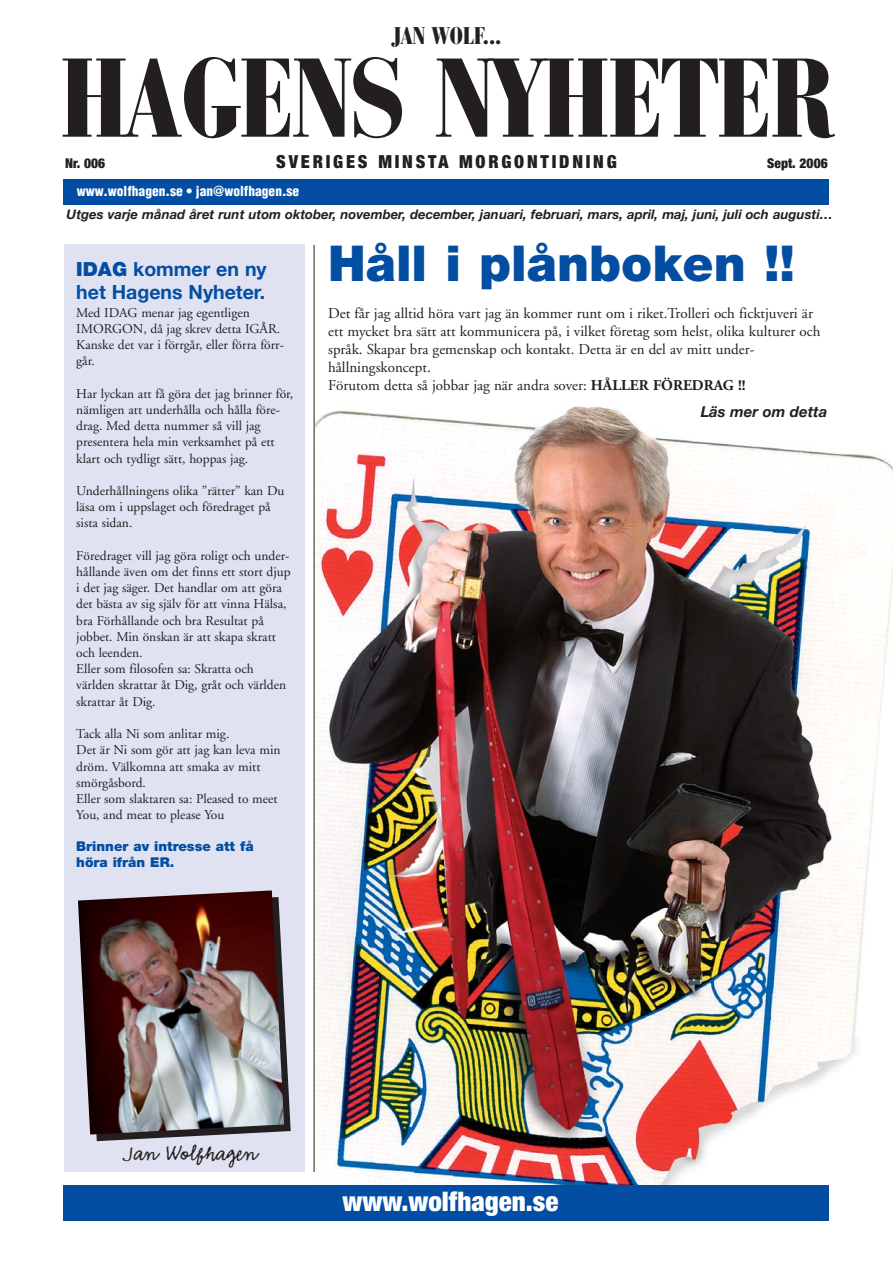
<style>
.page{position:relative;width:893px;height:1263px;background:#fff}
.page>*{position:absolute;margin:0;border:0;box-sizing:border-box;transform-origin:0 0}
.t1{font:900 condensed 111px "Bauer Bodoni";color:#231f20}
.t2{font:900 49.5px "Helvetica Neue";color:#034ea2}
.t3{font:900 condensed 27px "Helvetica Neue";color:#fff}
.t4{font:24px "Emmascript MVB";color:#231f20}
.t5{font:900 condensed 24px "Bauer Bodoni";color:#231f20}
.t6{font:700 19.5px/23.4px "Helvetica Neue";color:#034ea2}
.t7{font:900 condensed 18px "Helvetica Neue";letter-spacing:.155em;color:#231f20}
.t8{font:15px/18px "Adobe Garamond";color:#231f20}
.t9{font:italic 700 15px "Helvetica Neue";color:#231f20}
.t10{font:13.5px/16.2px "Adobe Garamond";color:#231f20}
.t11{font:900 13.5px/16.2px "Helvetica Neue";color:#034ea2}
.t12{font:900 condensed 13.5px "Helvetica";color:#fff}
.t13{font:900 condensed 13.5px "Helvetica Neue";color:#231f20}
.t14{font:italic 700 13.2px "Helvetica Neue";color:#231f20}
.s1{font-weight:700}
.s2{font-weight:900}
</style>
<div class="page">
<img style="left:315px;top:406px;width:578px;height:779px">
<div style="left:64px;top:244px;width:241px;height:928px;background:#e0e2f2"></div>
<div style="left:64px;top:179px;width:765px;height:26px;background:#034ea2"></div>
<svg style="left:90px;top:1004px;width:201px;height:137px"></svg>
<img style="left:78px;top:890px;width:206px;height:244px">
<hr style="left:314px;top:245px;width:1px;height:927px;background:#231f20">
<div style="left:64px;top:1185px;width:765px;height:35px;background:#034ea2"></div>
<h3 class="t5" style="left:391px;top:27px;width:111px">JAN WOLF...</h3>
<h1 class="t1" style="left:61px;top:56px;width:773px">HAGENS NYHETER</h1>
<h3 class="t7" style="left:276px;top:156px;width:342px">SVERIGES MINSTA MORGONTIDNING</h3>
<p class="t12" style="left:77px;top:186px;width:224px">www.wolfhagen.se • jan@wolfhagen.se</p>
<p class="t13" style="left:65px;top:159px;width:41px">Nr. 006</p>
<p class="t13" style="left:767px;top:159px;width:62px">Sept. 2006</p>
<p class="t14" style="left:67px;top:206px;width:768px">Utges varje månad året runt utom oktober, november, december, januari, februari, mars, april, maj, juni, juli och augusti…</p>
<h2 class="t2" style="left:328px;top:245px;width:469px">Håll i plånboken !!</h2>
<p class="t8" style="left:328px;top:306px;width:494px">Det får jag alltid höra vart jag än kommer runt om i riket.Trolleri och ficktjuveri är ett mycket bra sätt att kommunicera på, i vilket företag som helst, olika kulturer och språk. Skapar bra gemenskap och kontakt. Detta är en del av mitt under&shy;hållningskoncept.<br>Förutom detta så jobbar jag när andra sover: <span class="s1">HÅLLER FÖREDRAG !!</span></p>
<p class="t9" style="left:701px;top:402px;width:128px">Läs mer om detta</p>
<h3 class="t6" style="left:76px;top:257px;width:192px"><span class="s2">IDAG</span> kommer en ny het Hagens Nyheter.</h3>
<p class="t10" style="left:76px;top:306px;width:209px">Med IDAG menar jag egentligen<br>IMORGON, då jag skrev detta IGÅR.<br>Kanske det var i förrgår, eller förra förr&shy;går.</p>
<p class="t10" style="left:76px;top:387px;width:219px">Har lyckan att få göra det jag brinner för, nämligen att underhålla och hålla före&shy;drag. Med detta nummer så vill jag presentera hela min verksamhet på ett klart och tydligt sätt, hoppas jag.</p>
<p class="t10" style="left:76px;top:484px;width:210px">Underhållningens olika ”rätter” kan Du läsa om i uppslaget och föredraget på sista sidan.</p>
<p class="t10" style="left:76px;top:549px;width:216px">Föredraget vill jag göra roligt och under&shy;hållande även om det finns ett stort djup i det jag säger. Det handlar om att göra det bästa av sig själv för att vinna Hälsa, bra Förhållande och bra Resultat på jobbet. Min önskan är att skapa skratt och leenden.<br>Eller som filosofen sa: Skratta och världen skrattar åt Dig, gråt och världen skrattar åt Dig.</p>
<p class="t10" style="left:76px;top:727px;width:206px">Tack alla Ni som anlitar mig.<br>Det är Ni som gör att jag kan leva min dröm. Välkomna att smaka av mitt smörgåsbord.<br>Eller som slaktaren sa: Pleased to meet<br>You, and meat to please You</p>
<p class="t11" style="left:76px;top:839px;width:179px">Brinner av intresse att få höra ifrån ER.</p>
<h3 class="t4" style="left:124px;top:1138px;width:135px">Jan Wolfhagen</h3>
<h3 class="t3" style="left:342px;top:1192px;width:217px">www.wolfhagen.se</h3>
</div>
